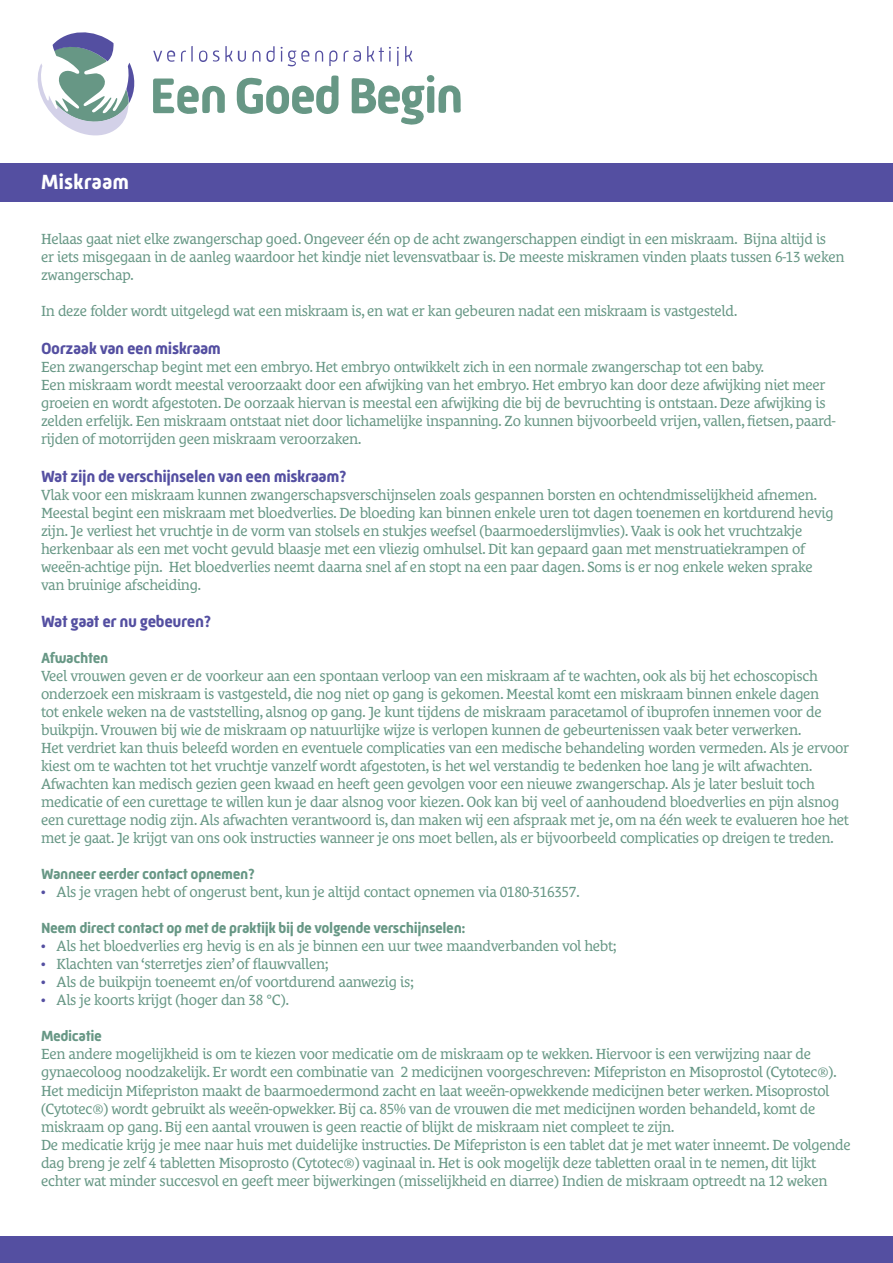
<style>
.page{position:relative;width:893px;height:1263px;background:#fff}
.page>*{position:absolute;margin:0;border:0;box-sizing:border-box;transform-origin:0 0}
.t1{font:700 21px "Mic 32 New";color:#fff}
.t2{font:700 16.5px "Mic 32 New";letter-spacing:-.025em;color:#544fa1}
.t3{font:15px/18px "Le Monde Courrier Std";letter-spacing:-.025em;color:#679785}
.t4{font:700 15px "Mic 32 New";letter-spacing:-.025em;color:#679785}
.s1{color:#544fa1}
</style>
<div class="page">
<div style="left:0;top:1237px;width:893px;height:26px;background:#544fa1"></div>
<div style="left:0;top:164px;width:893px;height:38px;background:#544fa1"></div>
<svg style="left:236px;top:76px;width:103px;height:38px"></svg>
<svg style="left:153px;top:79px;width:72px;height:35px"></svg>
<svg style="left:352px;top:78px;width:109px;height:47px"></svg>
<div style="left:427px;top:75px;width:7px;height:7px;background:#679785;border-radius:50%"></div>
<svg style="left:37px;top:32px;width:98px;height:104px"></svg>
<svg style="left:153px;top:50px;width:22px;height:12px"></svg>
<svg style="left:181px;top:46px;width:12px;height:16px"></svg>
<svg style="left:199px;top:51px;width:8px;height:11px"></svg>
<svg style="left:213px;top:46px;width:33px;height:16px"></svg>
<svg style="left:253px;top:51px;width:7px;height:11px"></svg>
<svg style="left:266px;top:46px;width:9px;height:16px"></svg>
<svg style="left:281px;top:47px;width:28px;height:19px"></svg>
<svg style="left:315px;top:51px;width:8px;height:11px"></svg>
<svg style="left:329px;top:50px;width:8px;height:16px"></svg>
<svg style="left:344px;top:51px;width:17px;height:11px"></svg>
<svg style="left:367px;top:46px;width:24px;height:16px"></svg>
<svg style="left:397px;top:47px;width:2px;height:19px"></svg>
<svg style="left:405px;top:46px;width:8px;height:16px"></svg>
<h1 class="t1" style="left:41px;top:170px;width:90px">Miskraam</h1>
<p class="t3" style="left:41px;top:230px;width:805px">Helaas gaat niet elke zwangerschap goed. Ongeveer één op de acht zwangerschappen eindigt in een miskraam. Bijna altijd is<br>er iets misgegaan in de aanleg waardoor het kindje niet levensvatbaar is. De meeste miskramen vinden plaats tussen 6-13 weken zwangerschap.</p>
<p class="t3" style="left:41px;top:302px;width:698px">In deze folder wordt uitgelegd wat een miskraam is, en wat er kan gebeuren nadat een miskraam is vastgesteld.</p>
<p class="t2" style="left:41px;top:339px;width:181px">Oorzaak van een miskraam</p>
<p class="t3" style="left:41px;top:358px;width:796px">Een zwangerschap begint met een embryo. Het embryo ontwikkelt zich in een normale zwangerschap tot een baby.<br>Een miskraam wordt meestal veroorzaakt door een afwijking van het embryo. Het embryo kan door deze afwijking niet meer groeien en wordt afgestoten. De oorzaak hiervan is meestal een afwijking die bij de bevruchting is ontstaan. Deze afwijking is zelden erfelijk. Een miskraam ontstaat niet door lichamelijke inspanning. Zo kunnen bijvoorbeeld vrijen, vallen, fietsen, paard&shy;rijden of motorrijden geen miskraam veroorzaken.</p>
<p class="t2" style="left:41px;top:466px;width:307px">Wat zijn de verschijnselen van een miskraam?</p>
<p class="t3" style="left:41px;top:485px;width:794px">Vlak voor een miskraam kunnen zwangerschapsverschijnselen zoals gespannen borsten en ochtendmisselijkheid afnemen.<br>Meestal begint een miskraam met bloedverlies. De bloeding kan binnen enkele uren tot dagen toenemen en kortdurend hevig zijn. Je verliest het vruchtje in de vorm van stolsels en stukjes weefsel (baarmoederslijmvlies). Vaak is ook het vruchtzakje herkenbaar als een met vocht gevuld blaasje met een vliezig omhulsel. Dit kan gepaard gaan met menstruatiekrampen of weeën-achtige pijn. Het bloedverlies neemt daarna snel af en stopt na een paar dagen. Soms is er nog enkele weken sprake van bruinige afscheiding.</p>
<p class="t2" style="left:41px;top:612px;width:172px">Wat gaat er nu gebeuren?</p>
<p class="t4" style="left:41px;top:650px;width:69px">Afwachten</p>
<p class="t3" style="left:41px;top:667px;width:810px">Veel vrouwen geven er de voorkeur aan een spontaan verloop van een miskraam af te wachten, ook als bij het echoscopisch onderzoek een miskraam is vastgesteld, die nog niet op gang is gekomen. Meestal komt een miskraam binnen enkele dagen<br>tot enkele weken na de vaststelling, alsnog op gang. Je kunt tijdens de miskraam paracetamol of ibuprofen innemen voor de buikpijn. Vrouwen bij wie de miskraam op natuurlijke wijze is verlopen kunnen de gebeurtenissen vaak beter verwerken.<br>Het verdriet kan thuis beleefd worden en eventuele complicaties van een medische behandeling worden vermeden. Als je ervoor kiest om te wachten tot het vruchtje vanzelf wordt afgestoten, is het wel verstandig te bedenken hoe lang je wilt afwachten.<br>Afwachten kan medisch gezien geen kwaad en heeft geen gevolgen voor een nieuwe zwangerschap. Als je later besluit toch medicatie of een curettage te willen kun je daar alsnog voor kiezen. Ook kan bij veel of aanhoudend bloedverlies en pijn alsnog een curettage nodig zijn. Als afwachten verantwoord is, dan maken wij een afspraak met je, om na één week te evalueren hoe het met je gaat. Je krijgt van ons ook instructies wanneer je ons moet bellen, als er bijvoorbeeld complicaties op dreigen te treden.</p>
<p class="t4" style="left:41px;top:866px;width:215px">Wanneer eerder contact opnemen?</p>
<p class="t3" style="left:41px;top:883px;width:540px"><span class="s1">•</span> Als je vragen hebt of ongerust bent, kun je altijd contact opnemen via 0180-316357.</p>
<p class="t4" style="left:41px;top:920px;width:426px">Neem direct contact op met de praktijk bij de volgende verschijnselen:</p>
<p class="t3" style="left:41px;top:937px;width:577px"><span class="s1">•</span> Als het bloedverlies erg hevig is en als je binnen een uur twee maandverbanden vol hebt;</p>
<p class="t3" style="left:41px;top:955px;width:289px"><span class="s1">•</span> Klachten van ‘sterretjes zien’ of flauwvallen;</p>
<p class="t3" style="left:41px;top:973px;width:374px"><span class="s1">•</span> Als de buikpijn toeneemt en/of voortdurend aanwezig is;</p>
<p class="t3" style="left:41px;top:991px;width:250px"><span class="s1">•</span> Als je koorts krijgt (hoger dan 38 °C).</p>
<p class="t4" style="left:41px;top:1028px;width:62px">Medicatie</p>
<p class="t3" style="left:41px;top:1045px;width:811px">Een andere mogelijkheid is om te kiezen voor medicatie om de miskraam op te wekken. Hiervoor is een verwijzing naar de gynaecoloog noodzakelijk. Er wordt een combinatie van 2 medicijnen voorgeschreven: Mifepriston en Misoprostol (Cytotec®).<br>Het medicijn Mifepriston maakt de baarmoedermond zacht en laat weeën-opwekkende medicijnen beter werken. Misoprostol (Cytotec®) wordt gebruikt als weeën-opwekker. Bij ca. 85% van de vrouwen die met medicijnen worden behandeld, komt de miskraam op gang. Bij een aantal vrouwen is geen reactie of blijkt de miskraam niet compleet te zijn.<br>De medicatie krijg je mee naar huis met duidelijke instructies. De Mifepriston is een tablet dat je met water inneemt. De volgende dag breng je zelf 4 tabletten Misoprosto (Cytotec®) vaginaal in. Het is ook mogelijk deze tabletten oraal in te nemen, dit lijkt echter wat minder succesvol en geeft meer bijwerkingen (misselijkheid en diarree) Indien de miskraam optreedt na 12 weken</p>
</div>
